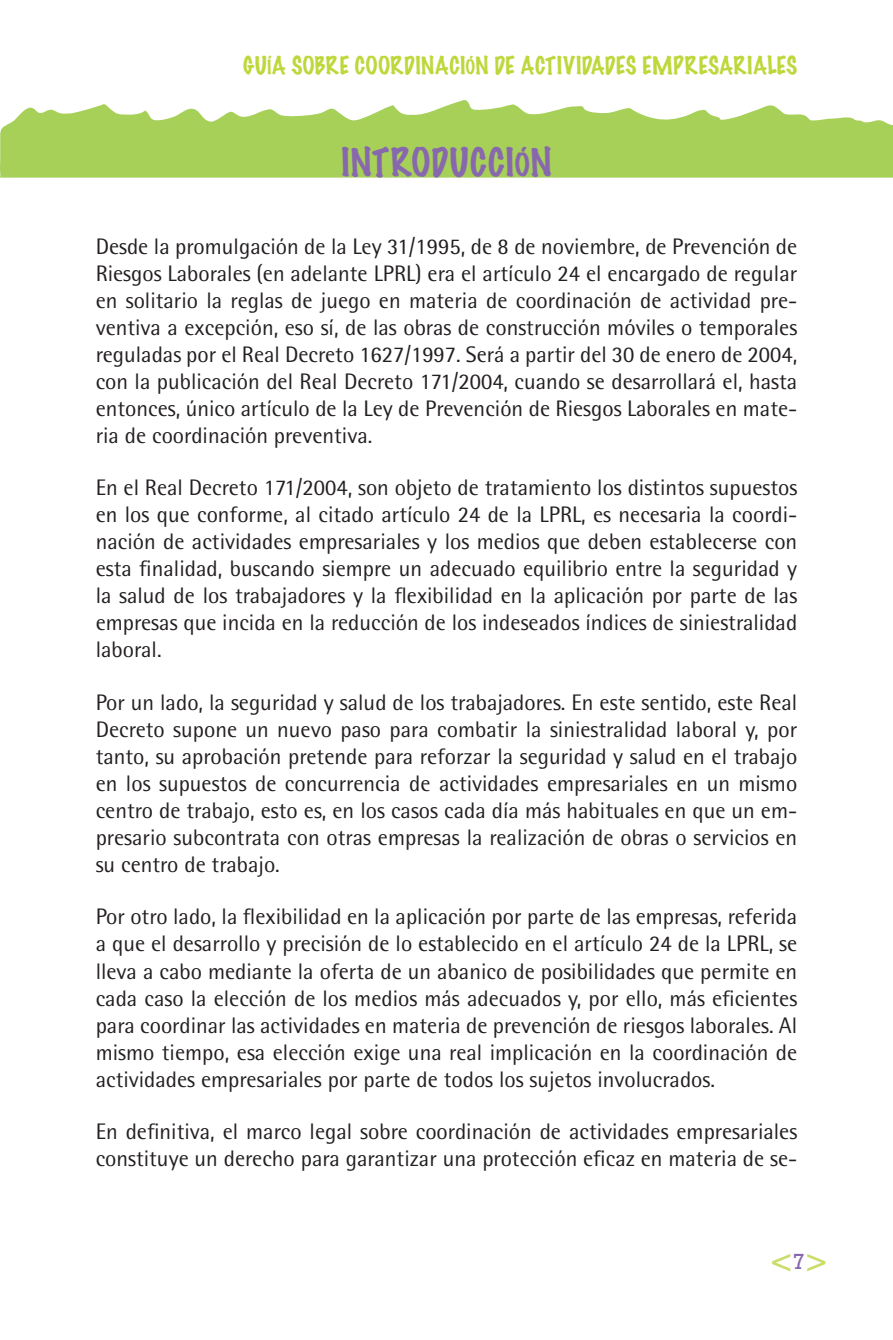
<style>
.page{position:relative;width:893px;height:1340px;background:#fff}
.page>*{position:absolute;margin:0;border:0;box-sizing:border-box;transform-origin:0 0}
.t1{font:100 36px "Marker Felt";letter-spacing:.005em;color:#8868ad}
.t2{font:33.75px "Rockwell";color:#cbdd66}
.t3{font:22.5px/27px "Rotis Semi Sans";color:#231f20;text-align:justify}
.t4{font:100 22.5px "Marker Felt";color:#bed73b}
.s1{font-size:22.5px;color:#8868ad}
</style>
<div class="page">
<svg style="left:0;top:100px;width:893px;height:78px;fill:#a7d059"></svg>
<p class="t4" style="left:243px;top:54px;width:556px">GUÍA SOBRE COORDINACIÓN DE ACTIVIDADES EMPRESARIALES</p>
<h1 class="t1" style="left:341px;top:144px;width:212px">INTRODUCCIÓN</h1>
<p class="t3" style="left:96px;top:235px;width:703px">Desde la promulgación de la Ley 31/1995, de 8 de noviembre, de Prevención de Riesgos Laborales (en adelante LPRL) era el artículo 24 el encargado de regular en solitario la reglas de juego en materia de coordinación de actividad pre&shy;ventiva a excepción, eso sí, de las obras de construcción móviles o temporales reguladas por el Real Decreto 1627/1997. Será a partir del 30 de enero de 2004, con la publicación del Real Decreto 171/2004, cuando se desarrollará el, hasta entonces, único artículo de la Ley de Prevención de Riesgos Laborales en mate&shy;ria de coordinación preventiva.</p>
<p class="t3" style="left:96px;top:476px;width:703px">En el Real Decreto 171/2004, son objeto de tratamiento los distintos supuestos en los que conforme, al citado artículo 24 de la LPRL, es necesaria la coordi&shy;nación de actividades empresariales y los medios que deben establecerse con esta finalidad, buscando siempre un adecuado equilibrio entre la seguridad y la salud de los trabajadores y la flexibilidad en la aplicación por parte de las empresas que incida en la reducción de los indeseados índices de siniestralidad laboral.</p>
<p class="t3" style="left:96px;top:691px;width:703px">Por un lado, la seguridad y salud de los trabajadores. En este sentido, este Real Decreto supone un nuevo paso para combatir la siniestralidad laboral y, por tanto, su aprobación pretende para reforzar la seguridad y salud en el trabajo en los supuestos de concurrencia de actividades empresariales en un mismo centro de trabajo, esto es, en los casos cada día más habituales en que un em&shy;presario subcontrata con otras empresas la realización de obras o servicios en su centro de trabajo.</p>
<p class="t3" style="left:96px;top:905px;width:703px">Por otro lado, la flexibilidad en la aplicación por parte de las empresas, referida a que el desarrollo y precisión de lo establecido en el artículo 24 de la LPRL, se lleva a cabo mediante la oferta de un abanico de posibilidades que permite en cada caso la elección de los medios más adecuados y, por ello, más eficientes para coordinar las actividades en materia de prevención de riesgos laborales. Al mismo tiempo, esa elección exige una real implicación en la coordinación de actividades empresariales por parte de todos los sujetos involucrados.</p>
<p class="t3" style="left:96px;top:1120px;width:703px">En definitiva, el marco legal sobre coordinación de actividades empresariales constituye un derecho para garantizar una protección eficaz en materia de se-</p>
<h2 class="t2" style="left:770px;top:1241px;width:59px">&lt;<span class="s1">7</span>&gt;</h2>
</div>
